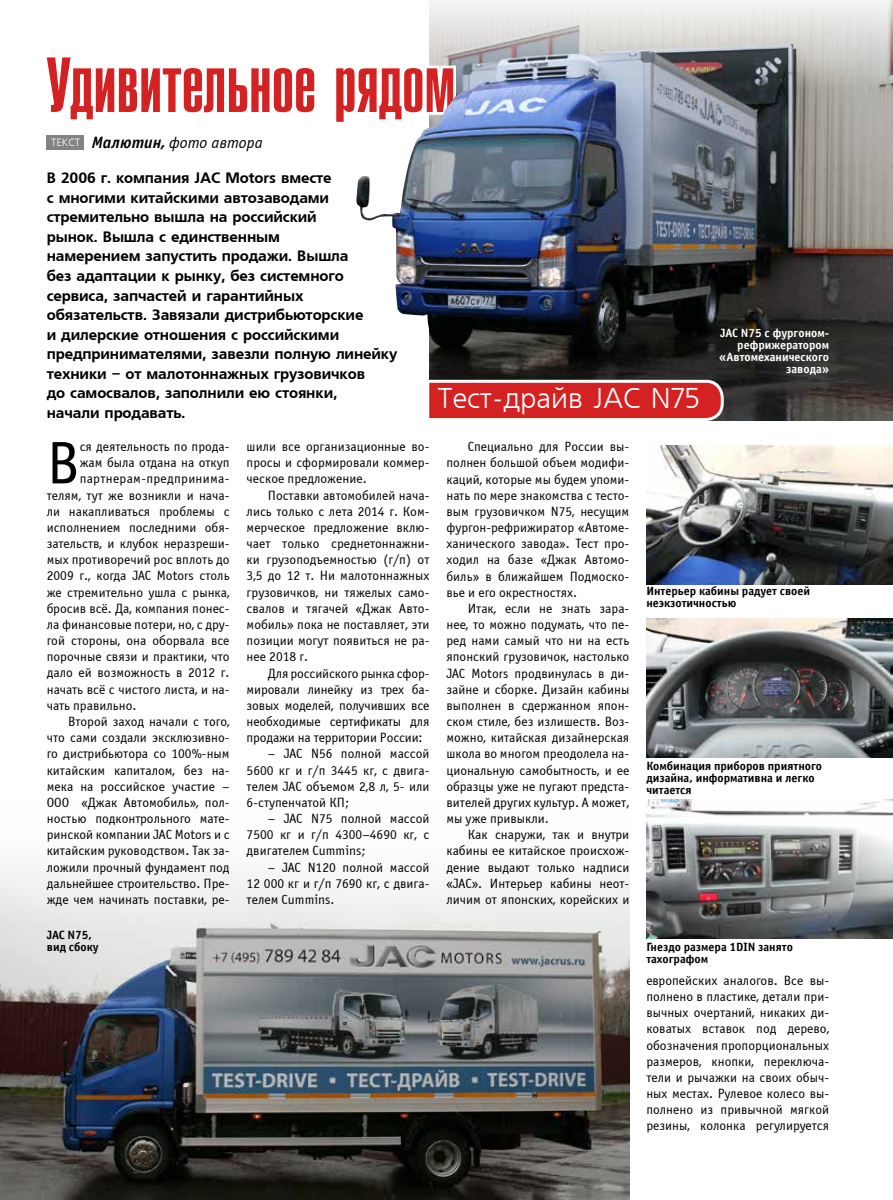
<style>
.page{position:relative;width:893px;height:1200px;background:#fff}
.page>*{position:absolute;margin:0;border:0;box-sizing:border-box;transform-origin:0 0}
.t1{font:70.8px "Rubrica Xt CTT";color:#d42222}
.t2{font:60.3px "Officina Sans C";color:#000}
.t3{font:28.5px "Free Set CTT";color:#fff}
.t4{font:italic 16.5px "Officina Sans C";color:#000}
.t5{font:15px/19.5px "AXP Free Set C Bold";letter-spacing:-.01em;color:#000}
.t6{font:13.5px/16.2px "Officina Sans C";color:#000;text-align:justify}
.t7{font:13.5px "Officina Sans C";letter-spacing:.025em;color:#000}
.t8{font:700 12px/12px "Officina Sans C";color:#000}
.t9{font:700 12px/12px "Officina Sans C";color:#fff;text-align:right}
.s1{font-family:"Free Set CTT";font-style:normal;font-size:10.5px;color:#fff}
.s2{font-weight:700}
</style>
<div class="page">
<img style="left:0;top:870px;width:629px;height:329px">
<img style="left:646px;top:445px;width:247px;height:139px">
<img style="left:646px;top:618px;width:247px;height:139px">
<img style="left:646px;top:799px;width:247px;height:139px">
<img style="left:429px;top:0;width:464px;height:420px">
<div style="left:47px;top:136px;width:37px;height:14px;background:#858382"></div>
<img style="left:356px;top:44px;width:440px;height:302px">
<svg style="left:429px;top:378px;width:296px;height:43px;background:#d04141"></svg>
<h1 class="t1" style="left:47px;top:44px;width:410px">Удивительное рядом</h1>
<p class="t4" style="left:51px;top:134px;width:213px"><span class="s1">ТЕКСТ</span> <span class="s2">Малютин,</span> фото автора</p>
<p class="t5" style="left:47px;top:169px;width:352px">В 2006 г. компания JAC Motors вместе<br>с многими китайскими автозаводами стремительно вышла на российский<br>рынок. Вышла с единственным<br>намерением запустить продажи. Вышла<br>без адаптации к рынку, без системного сервиса, запчастей и гарантийных обязательств. Завязали дистрибьюторские<br>и дилерские отношения с российскими предпринимателями, завезли полную линейку техники – от малотоннажных грузовичков<br>до самосвалов, заполнили ею стоянки,<br>начали продавать.</p>
<h3 class="t3" style="left:438px;top:383px;width:264px">Тест-драйв JAC N75</h3>
<p class="t9" style="left:719px;top:327px;width:111px">JAC N75 с фургоном&shy;рефрижератором «Автомеханического завода»</p>
<h2 class="t2" style="left:47px;top:430px;width:34px">В</h2>
<p class="t6" style="left:80px;top:438px;width:151px">ся деятельность по прода-</p>
<p class="t6" style="left:80px;top:455px;width:151px">жам была отдана на откуп</p>
<p class="t7" style="left:80px;top:471px;width:151px">партнерам-предпринима-</p>
<p class="t6" style="left:47px;top:487px;width:184px">телям, тут же возникли и нача-</p>
<p class="t6" style="left:47px;top:503px;width:184px">ли накапливаться проблемы с</p>
<p class="t6" style="left:47px;top:519px;width:184px">исполнением последними обя-</p>
<p class="t6" style="left:47px;top:535px;width:184px">зательств, и клубок неразреши-</p>
<p class="t6" style="left:47px;top:551px;width:184px">мых противоречий рос вплоть до</p>
<p class="t6" style="left:47px;top:568px;width:184px">2009 г., когда JAC Motors столь</p>
<p class="t6" style="left:47px;top:584px;width:184px">же стремительно ушла с рынка,</p>
<p class="t6" style="left:47px;top:600px;width:184px">бросив всё. Да, компания понес-</p>
<p class="t6" style="left:47px;top:616px;width:184px">ла финансовые потери, но, с дру-</p>
<p class="t6" style="left:47px;top:632px;width:184px">гой стороны, она оборвала все</p>
<p class="t6" style="left:47px;top:648px;width:184px">порочные связи и практики, что</p>
<p class="t6" style="left:47px;top:665px;width:184px">дало ей возможность в 2012 г.</p>
<p class="t6" style="left:47px;top:681px;width:184px">начать всё с чистого листа, и на-</p>
<p class="t6" style="left:47px;top:697px;width:91px">чать правильно.</p>
<p class="t6" style="left:68px;top:713px;width:163px">Второй заход начали с того,</p>
<p class="t6" style="left:47px;top:729px;width:184px">что сами создали эксклюзивно-</p>
<p class="t6" style="left:47px;top:745px;width:184px">го дистрибьютора со 100%-ным</p>
<p class="t6" style="left:47px;top:762px;width:184px">китайским капиталом, без на-</p>
<p class="t6" style="left:47px;top:778px;width:184px">мека на российское участие –</p>
<p class="t6" style="left:47px;top:794px;width:184px">ООО «Джак Автомобиль», пол-</p>
<p class="t6" style="left:47px;top:810px;width:184px">ностью подконтрольного мате-</p>
<p class="t6" style="left:47px;top:826px;width:184px">ринской компании JAC Motors и с</p>
<p class="t6" style="left:47px;top:842px;width:184px">китайским руководством. Так за-</p>
<p class="t6" style="left:47px;top:858px;width:184px">ложили прочный фундамент под</p>
<p class="t6" style="left:47px;top:875px;width:184px">дальнейшее строительство. Пре-</p>
<p class="t6" style="left:47px;top:891px;width:184px">жде чем начинать поставки, ре-</p>
<p class="t8" style="left:47px;top:929px;width:53px">JAC N75, вид сбоку</p>
<p class="t6" style="left:247px;top:438px;width:184px">шили все организационные во&shy;просы и сформировали коммер&shy;ческое предложение.</p>
<p class="t6" style="left:247px;top:487px;width:184px;text-indent:21px">Поставки автомобилей нача&shy;лись только с лета 2014 г. Ком&shy;мерческое предложение вклю&shy;чает только среднетоннажни&shy;ки грузоподъемностью (г/п) от 3,5 до 12 т. Ни малотоннажных грузовичков, ни тяжелых само&shy;свалов и тягачей «Джак Авто&shy;мобиль» пока не поставляет, эти позиции могут появиться не ра&shy;нее 2018 г.</p>
<p class="t6" style="left:247px;top:665px;width:184px;text-indent:21px">Для российского рынка сфор&shy;мировали линейку из трех ба&shy;зовых моделей, получивших все необходимые сертификаты для продажи на территории России:</p>
<p class="t6" style="left:247px;top:745px;width:184px;text-indent:21px">– JAC N56 полной массой 5600 кг и г/п 3445 кг, с двига&shy;телем JAC объемом 2,8 л, 5- или 6-ступенчатой КП;</p>
<p class="t6" style="left:247px;top:810px;width:184px;text-indent:21px">– JAC N75 полной массой 7500 кг и г/п 4300–4690 кг, с двигателем Cummins;</p>
<p class="t6" style="left:247px;top:859px;width:184px;text-indent:21px">– JAC N120 полной массой 12 000 кг и г/п 7690 кг, с двига&shy;телем Cummins.</p>
<p class="t6" style="left:446px;top:438px;width:184px;text-indent:21px">Специально для России вы&shy;полнен большой объем модифи&shy;каций, которые мы будем упоми&shy;нать по мере знакомства с тесто&shy;вым грузовичком N75, несущим фургон-рефрижиратор «Автоме&shy;ханического завода». Тест про&shy;ходил на базе «Джак Автомо&shy;биль» в ближайшем Подмоско&shy;вье и его окрестностях.</p>
<p class="t6" style="left:446px;top:600px;width:184px;text-indent:21px">Итак, если не знать зара&shy;нее, то можно подумать, что пе&shy;ред нами самый что ни на есть японский грузовичок, настолько JAC Motors продвинулась в ди&shy;зайне и сборке. Дизайн кабины выполнен в сдержанном япон&shy;ском стиле, без излишеств. Воз&shy;можно, китайская дизайнерская школа во многом преодолела на&shy;циональную самобытность, и ее образцы уже не пугают предста&shy;вителей других культур. А может, мы уже привыкли.</p>
<p class="t6" style="left:446px;top:826px;width:184px;text-indent:21px">Как снаружи, так и внутри кабины ее китайское происхож&shy;дение выдают только надписи «JAC». Интерьер кабины неот&shy;личим от японских, корейских и</p>
<p class="t8" style="left:646px;top:585px;width:165px">Интерьер кабины радует своей неэкзотичностью</p>
<p class="t8" style="left:646px;top:759px;width:177px">Комбинация приборов приятного дизайна, информативна и легко читается</p>
<p class="t8" style="left:646px;top:941px;width:148px">Гнездо размера 1DIN занято тахографом</p>
<p class="t6" style="left:646px;top:972px;width:184px">европейских аналогов. Все вы&shy;полнено в пластике, детали при&shy;вычных очертаний, никаких ди&shy;коватых вставок под дерево, обозначения пропорциональных размеров, кнопки, переключа&shy;тели и рычажки на своих обыч&shy;ных местах. Рулевое колесо вы&shy;полнено из привычной мягкой резины, колонка регулируется</p>
</div>
